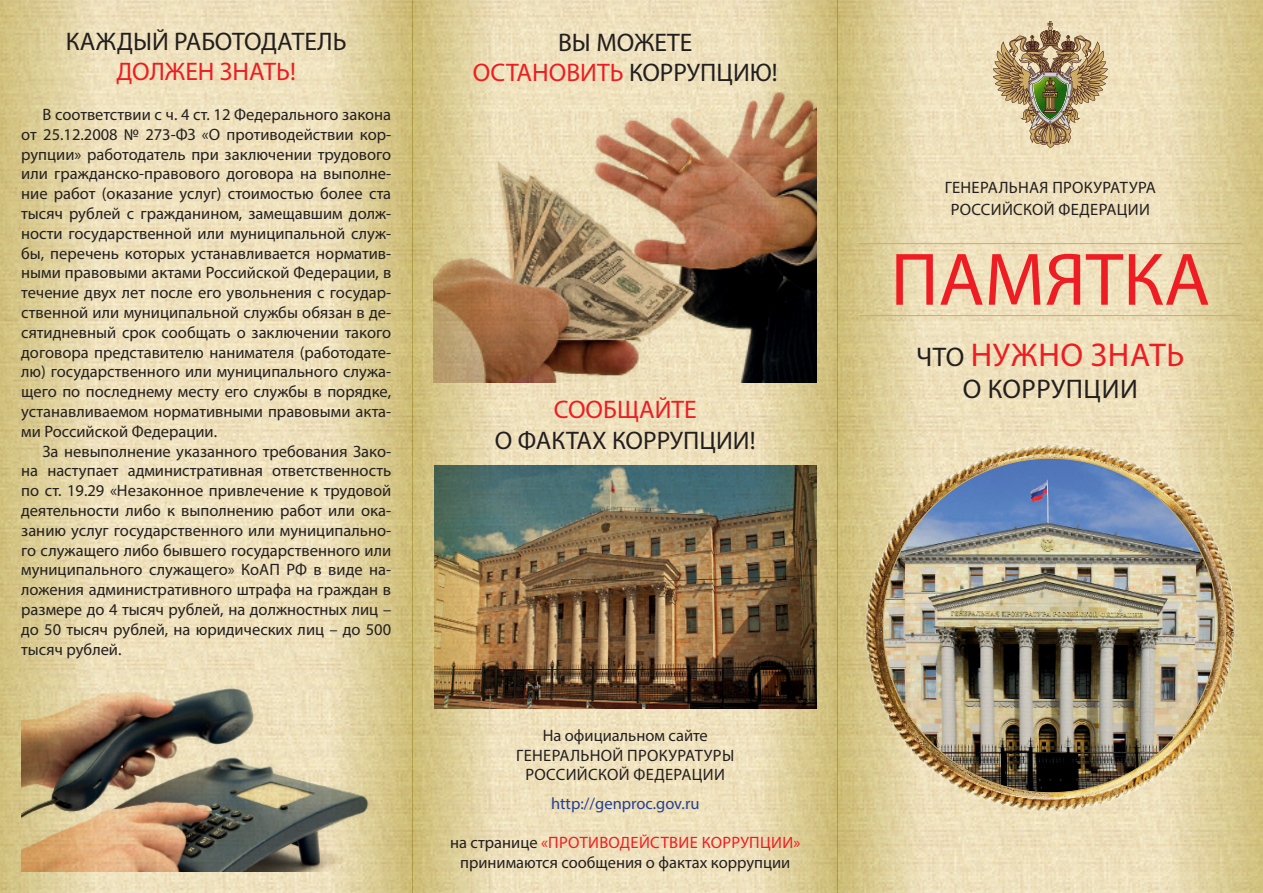
<style>
.page{position:relative;width:1263px;height:893px;background:#fff}
.page>*{position:absolute;margin:0;border:0;box-sizing:border-box;transform-origin:0 0}
.t1{font:75px "Myriad Pro";color:#ee1d23}
.t2{font:33px "Myriad Pro";letter-spacing:.02em;color:#ee1d23}
.t3{font:27px "Myriad Pro";letter-spacing:.02em;color:#231f20}
.t4{font:25.5px/30.6px "Myriad Pro";color:#231f20;text-align:center}
.t5{font:25.5px "Myriad Pro";color:#ee1d23}
.t6{font:16.5px/19.8px "Myriad Pro";color:#231f20;text-align:justify}
.t7{font:16.5px "Myriad Pro";letter-spacing:.02em;color:#231f20}
.t8{font:16.5px "Myriad Pro";color:#253f8e}
.s1{color:#ee1d23}
.s2{color:#231f20}
.s3{font-size:27px;color:#231f20}
</style>
<div class="page">
<img style="left:96px;top:0;width:1071px;height:893px">
<img style="left:495px;top:91px;width:261px;height:292px">
<img style="left:96px;top:687px;width:234px;height:185px">
<img style="left:495px;top:466px;width:261px;height:242px">
<div style="left:1167px;top:0;width:96px;height:893px;background:linear-gradient(to right,#ede0bb,#d0c07c)"></div>
<div style="left:838px;top:0;width:82px;height:893px;background:linear-gradient(to right,#ccbb73,#ecdfb8)"></div>
<img style="left:865px;top:443px;width:370px;height:368px">
<img style="left:883px;top:458px;width:334px;height:335px;border-radius:167px">
<svg style="left:412px;top:0;width:83px;height:893px"></svg>
<svg style="left:756px;top:0;width:82px;height:893px"></svg>
<div style="left:330px;top:0;width:82px;height:893px;background:linear-gradient(to right,#e8dcb8,#cebd76)"></div>
<svg style="left:0;top:0;width:96px;height:893px"></svg>
<svg style="left:993px;top:21px;width:115px;height:127px"></svg>
<hr style="left:859px;top:243px;width:383px;height:1px;background:#cfac66">
<hr style="left:859px;top:315px;width:383px;height:1px;background:#cfac66">
<p class="t4" style="left:66px;top:26px;width:282px">КАЖДЫЙ РАБОТОДАТЕЛЬ<br><span class="s1">ДОЛЖЕН ЗНАТЬ!</span></p>
<p class="t6" style="left:21px;top:104px;width:371px;text-indent:21px">В соответствии с ч. 4 ст. 12 Федерального закона от 25.12.2008 № 273-ФЗ «О противодействии кор&shy;рупции» работодатель при заключении трудового или гражданско-правового договора на выполне&shy;ние работ (оказание услуг) стоимостью более ста тысяч рублей с гражданином, замещавшим долж&shy;ности государственной или муниципальной служ&shy;бы, перечень которых устанавливается норматив&shy;ными правовыми актами Российской Федерации, в течение двух лет после его увольнения с государ&shy;ственной или муниципальной службы обязан в де&shy;сятидневный срок сообщать о заключении такого договора представителю нанимателя (работодате&shy;лю) государственного или муниципального служа&shy;щего по последнему месту его службы в порядке, устанавливаемом нормативными правовыми акта&shy;ми Российской Федерации.</p>
<p class="t6" style="left:21px;top:441px;width:371px;text-indent:21px">За невыполнение указанного требования Зако&shy;на наступает административная ответственность по ст. 19.29 «Незаконное привлечение к трудовой деятельности либо к выполнению работ или ока&shy;занию услуг государственного или муниципально&shy;го служащего либо бывшего государственного или муниципального служащего» КоАП РФ в виде на&shy;ложения административного штрафа на граждан в размере до 4 тысяч рублей, на должностных лиц – до 50 тысяч рублей, на юридических лиц – до 500 тысяч рублей.</p>
<p class="t4" style="left:558px;top:26px;width:136px">ВЫ МОЖЕТЕ</p>
<p class="t5" style="left:473px;top:57px;width:306px">ОСТАНОВИТЬ <span class="s2">КОРРУПЦИЮ!</span></p>
<p class="t4" style="left:495px;top:394px;width:262px"><span class="s1">СООБЩАЙТЕ<br></span>О ФАКТАХ КОРРУПЦИИ!</p>
<p class="t6" style="left:543px;top:725px;width:167px">На официальном сайте</p>
<p class="t7" style="left:516px;top:745px;width:220px">ГЕНЕРАЛЬНОЙ ПРОКУРАТУРЫ</p>
<p class="t7" style="left:526px;top:765px;width:201px">РОССИЙСКОЙ ФЕДЕРАЦИИ</p>
<p class="t8" style="left:551px;top:793px;width:150px">http://genproc.gov.ru</p>
<p class="t6" style="left:450px;top:833px;width:352px;text-align:center">на странице <span class="s1">«ПРОТИВОДЕЙСТВИЕ КОРРУПЦИИ» </span>принимаются сообщения о фактах коррупции</p>
<p class="t7" style="left:945px;top:177px;width:213px">ГЕНЕРАЛЬНАЯ ПРОКУРАТУРА</p>
<p class="t7" style="left:951px;top:199px;width:201px">РОССИЙСКОЙ ФЕДЕРАЦИИ</p>
<p class="t1" style="left:891px;top:233px;width:321px">ПАМЯТКА</p>
<p class="t2" style="left:916px;top:334px;width:270px"><span class="s3">ЧТО</span> НУЖНО ЗНАТЬ</p>
<p class="t3" style="left:963px;top:373px;width:176px">О КОРРУПЦИИ</p>
</div>
